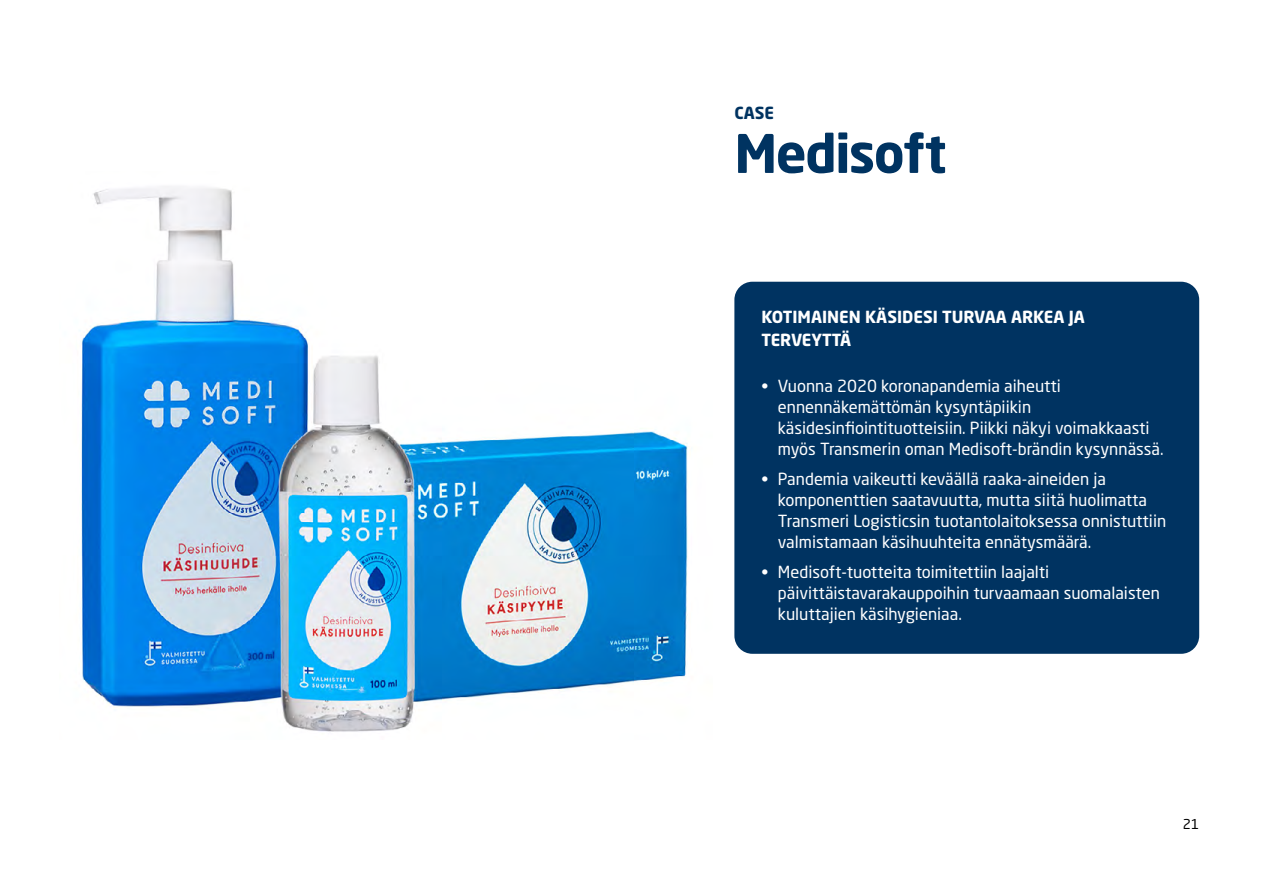
<style>
.page{position:relative;width:1263px;height:893px;background:#fff}
.page>*{position:absolute;margin:0;border:0;box-sizing:border-box;transform-origin:0 0}
.t1{font:700 52.5px "Neo Sans Std";letter-spacing:-.03em;color:#003361}
.t2{font:16.5px/21px "Neo Sans Std";color:#fff}
.t3{font:700 16.5px/22.8px "Neo Sans Std";color:#fff}
.t4{font:700 16.5px "Neo Sans Std";color:#003361}
.t5{font:13.5px "Neo Sans Std";color:#000}
</style>
<div class="page">
<img style="left:80px;top:186px;width:608px;height:546px">
<div style="left:734px;top:282px;width:465px;height:372px;background:#003361;border-radius:18px"></div>
<p class="t4" style="left:734px;top:102px;width:41px">CASE</p>
<h1 class="t1" style="left:734px;top:120px;width:214px">Medisoft</h1>
<p class="t3" style="left:761px;top:305px;width:325px">KOTIMAINEN KÄSIDESI TURVAA ARKEA JA<br>TERVEYTTÄ</p>
<p class="t2" style="left:778px;top:375px;width:387px;text-indent:-17px">• Vuonna 2020 koronapandemia aiheutti ennennäkemättömän kysyntäpiikin käsidesinfiointituotteisiin. Piikki näkyi voimakkaasti myös Transmerin oman Medisoft-brändin kysynnässä.</p>
<p class="t2" style="left:778px;top:468px;width:390px;text-indent:-17px">• Pandemia vaikeutti keväällä raaka-aineiden ja komponenttien saatavuutta, mutta siitä huolimatta Transmeri Logisticsin tuotantolaitoksessa onnistuttiin valmistamaan käsihuuhteita ennätysmäärä.</p>
<p class="t2" style="left:778px;top:561px;width:384px;text-indent:-17px">• Medisoft-tuotteita toimitettiin laajalti päivittäistavarakauppoihin turvaamaan suomalaisten kuluttajien käsihygieniaa.</p>
<p class="t5" style="left:1183px;top:816px;width:18px">21</p>
</div>
